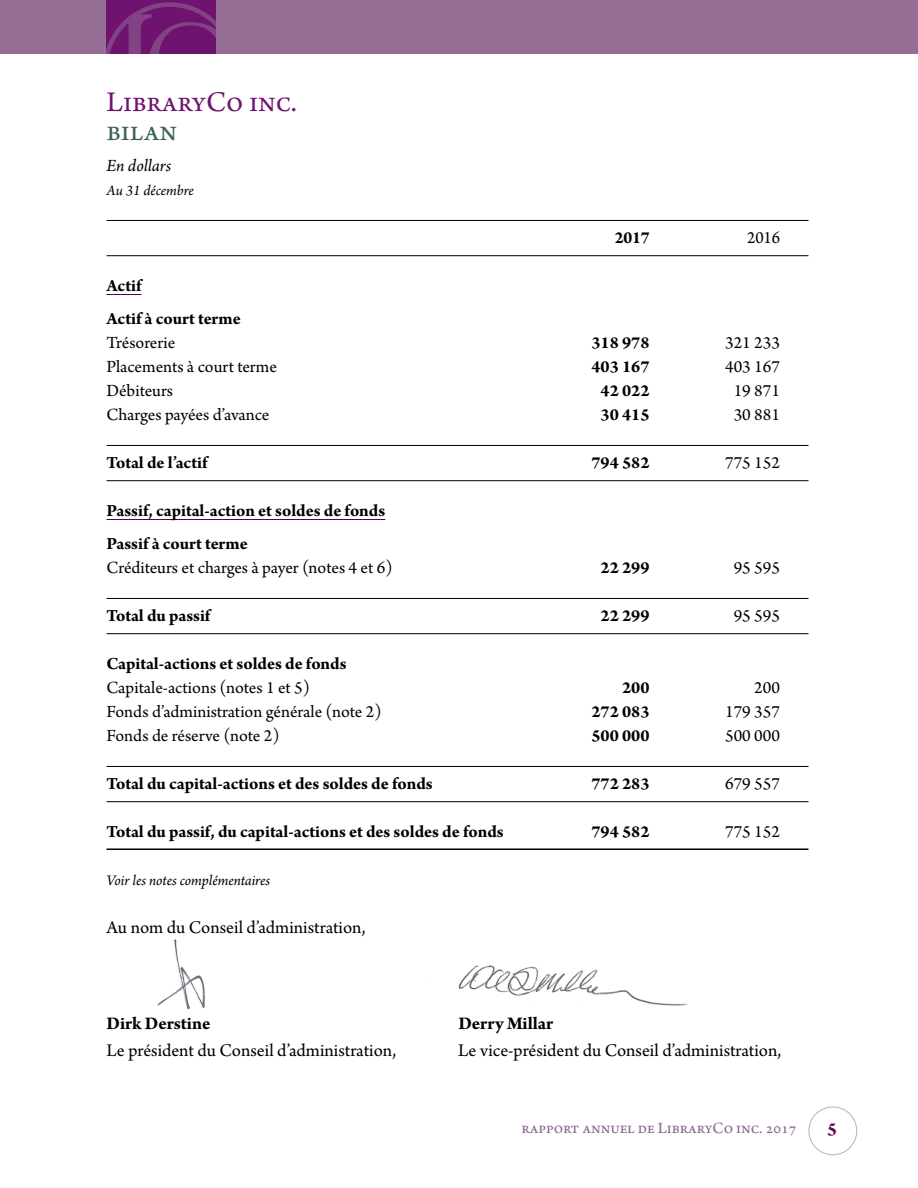
<style>
.page{position:relative;width:918px;height:1188px;background:#fff}
.page>*{position:absolute;margin:0;border:0;box-sizing:border-box;transform-origin:0 0}
.H1{font:30px "Arno Pro";color:#6f1371}
.H2-Page_Title{font:30px "Arno Pro";color:#396250}
.t1{font:700 19.5px "Arno Pro";color:#640360}
.Body{font:18.75px "Arno Pro";color:#000}
.Body-2{font:700 18.75px "Arno Pro";letter-spacing:-.005em;color:#000}
.t2{font:700 18px "Arno Pro";color:#000}
.t3{font:18px "Arno Pro";color:#000}
.Note-1{font:italic 18px "Arno Pro";letter-spacing:-.005em;color:#000}
.t4{font:16.5px "Arno Pro";color:#86608f}
.Note-2{font:italic 15.3px "Arno Pro";letter-spacing:-.005em;color:#000}
</style>
<div class="page">
<div style="left:809px;top:1107px;width:48px;height:48px;border:1px solid #c1a9c7;border-radius:50%"></div>
<div style="left:0;top:0;width:918px;height:54px;background:#956d95"></div>
<svg style="left:107px;top:1px;width:109px;height:53px"></svg>
<hr style="left:106px;top:220px;width:702px;height:1px;background:#000">
<hr style="left:106px;top:255px;width:702px;height:1px;background:#000">
<hr style="left:106px;top:294px;width:35px;height:1px;background:#54004d">
<hr style="left:106px;top:445px;width:702px;height:1px;background:#000">
<hr style="left:106px;top:480px;width:702px;height:1px;background:#000">
<hr style="left:106px;top:519px;width:279px;height:1px;background:#54004d">
<hr style="left:106px;top:598px;width:702px;height:1px;background:#000">
<hr style="left:106px;top:633px;width:702px;height:1px;background:#000">
<hr style="left:106px;top:766px;width:702px;height:1px;background:#000">
<hr style="left:106px;top:801px;width:702px;height:1px;background:#000">
<hr style="left:106px;top:849px;width:702px;height:1px;background:#000">
<img style="left:458px;top:965px;width:230px;height:41px">
<img style="left:157px;top:939px;width:48px;height:71px">
<p class="H1" style="left:106px;top:85px;width:192px">LibraryCo Inc.</p>
<h1 class="H2-Page_Title" style="left:106px;top:114px;width:72px">Bilan</h1>
<p class="Note-1" style="left:106px;top:156px;width:66px">En dollars</p>
<p class="Note-2" style="left:106px;top:182px;width:89px">Au 31 décembre</p>
<p class="t2" style="left:615px;top:227px;width:36px">2017</p>
<p class="t3" style="left:747px;top:228px;width:34px">2016</p>
<p class="t2" style="left:106px;top:275px;width:36px">Actif</p>
<p class="t2" style="left:106px;top:308px;width:136px">Actif à court terme</p>
<p class="t3" style="left:106px;top:333px;width:70px">Trésorerie</p>
<p class="t2" style="left:591px;top:332px;width:60px">318 978</p>
<p class="t3" style="left:725px;top:333px;width:56px">321 233</p>
<p class="t3" style="left:106px;top:357px;width:172px">Placements à court terme</p>
<p class="t2" style="left:591px;top:356px;width:60px">403 167</p>
<p class="t3" style="left:725px;top:357px;width:56px">403 167</p>
<p class="t3" style="left:106px;top:381px;width:68px">Débiteurs</p>
<p class="t2" style="left:601px;top:380px;width:50px">42 022</p>
<p class="t3" style="left:734px;top:381px;width:48px">19 871</p>
<p class="t3" style="left:106px;top:405px;width:165px">Charges payées d’avance</p>
<p class="t2" style="left:601px;top:404px;width:50px">30 415</p>
<p class="t3" style="left:734px;top:405px;width:48px">30 881</p>
<p class="t2" style="left:106px;top:452px;width:102px">Total de l’actif</p>
<p class="t2" style="left:591px;top:452px;width:60px">794 582</p>
<p class="t3" style="left:725px;top:453px;width:56px">775 152</p>
<p class="t2" style="left:106px;top:500px;width:280px">Passif, capital-action et soldes de fonds</p>
<p class="t2" style="left:106px;top:533px;width:143px">Passif à court terme</p>
<p class="t3" style="left:106px;top:558px;width:288px">Créditeurs et charges à payer (notes 4 et 6)</p>
<p class="t2" style="left:601px;top:557px;width:50px">22 299</p>
<p class="t3" style="left:734px;top:558px;width:48px">95 595</p>
<p class="t2" style="left:106px;top:605px;width:105px">Total du passif</p>
<p class="t2" style="left:601px;top:605px;width:50px">22 299</p>
<p class="t3" style="left:734px;top:606px;width:48px">95 595</p>
<p class="t2" style="left:106px;top:653px;width:242px">Capital-actions et soldes de fonds</p>
<p class="t3" style="left:106px;top:678px;width:205px">Capitale-actions (notes 1 et 5)</p>
<p class="t2" style="left:622px;top:677px;width:29px">200</p>
<p class="t3" style="left:754px;top:678px;width:27px">200</p>
<p class="t3" style="left:106px;top:702px;width:277px">Fonds d’administration générale (note 2)</p>
<p class="t2" style="left:591px;top:701px;width:60px">272 083</p>
<p class="t3" style="left:725px;top:702px;width:56px">179 357</p>
<p class="t3" style="left:106px;top:726px;width:175px">Fonds de réserve (note 2)</p>
<p class="t2" style="left:591px;top:725px;width:60px">500 000</p>
<p class="t3" style="left:725px;top:726px;width:56px">500 000</p>
<p class="t2" style="left:106px;top:773px;width:328px">Total du capital-actions et des soldes de fonds</p>
<p class="t2" style="left:591px;top:773px;width:60px">772 283</p>
<p class="t3" style="left:725px;top:774px;width:56px">679 557</p>
<p class="t2" style="left:106px;top:821px;width:399px">Total du passif, du capital-actions et des soldes de fonds</p>
<p class="t2" style="left:591px;top:821px;width:60px">794 582</p>
<p class="t3" style="left:725px;top:822px;width:56px">775 152</p>
<p class="Note-2" style="left:106px;top:872px;width:165px">Voir les notes complémentaires</p>
<p class="Body" style="left:106px;top:917px;width:261px">Au nom du Conseil d’administration,</p>
<p class="Body-2" style="left:106px;top:1013px;width:105px">Dirk Derstine</p>
<p class="Body-2" style="left:458px;top:1013px;width:96px">Derry Millar</p>
<p class="Body" style="left:106px;top:1040px;width:291px">Le président du Conseil d’administration,</p>
<p class="Body" style="left:458px;top:1040px;width:325px">Le vice-président du Conseil d’administration,</p>
<p class="t4" style="left:521px;top:1118px;width:277px">rapport annuel de LibraryCo Inc. 2017</p>
<p class="t1" style="left:827px;top:1118px;width:11px">5</p>
</div>
